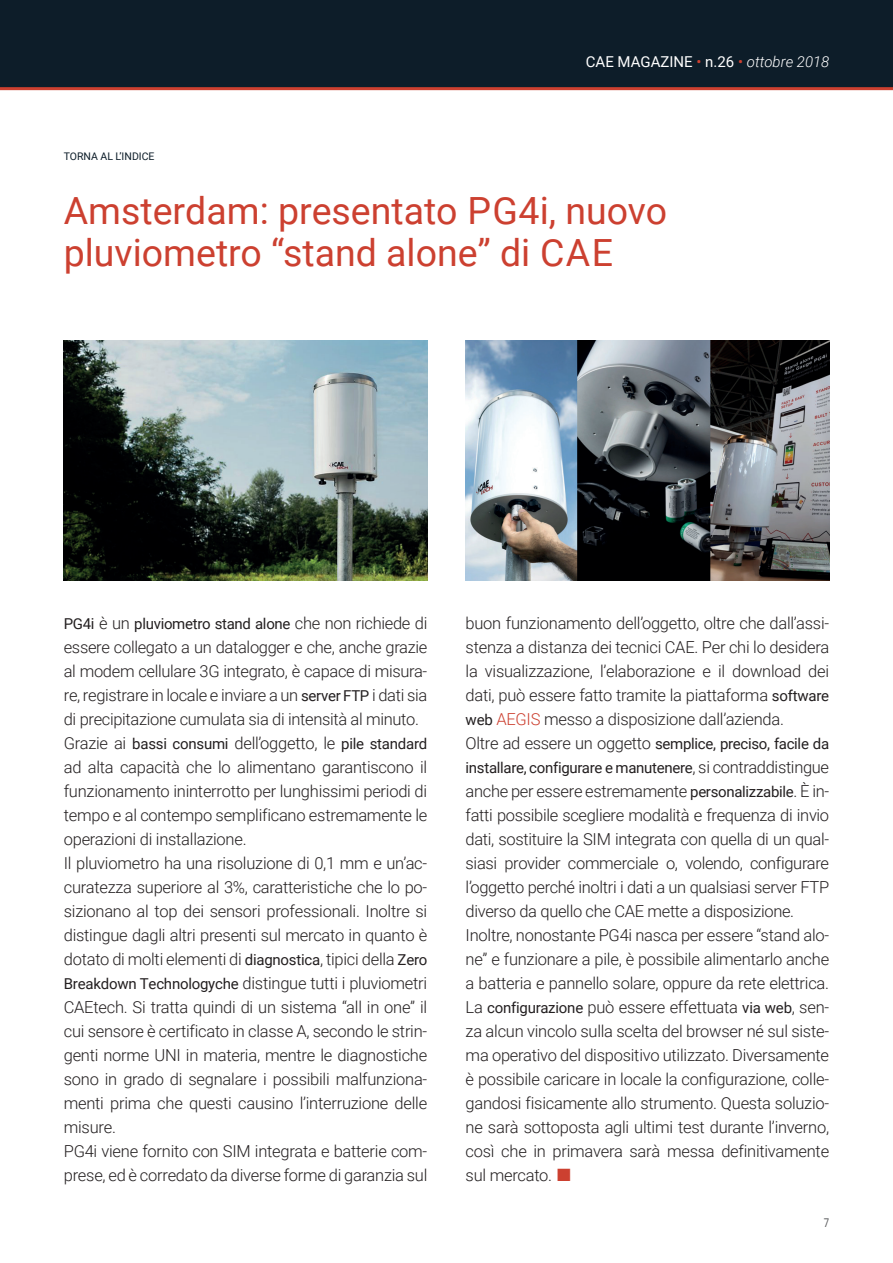
<style>
.page{position:relative;width:893px;height:1263px;background:#fff}
.page>*{position:absolute;margin:0;border:0;box-sizing:border-box;transform-origin:0 0}
.t1{font:37.5px/42px "Roboto";color:#cc4030}
.t2{font:300 16.5px/24px "Roboto";letter-spacing:-.015em;color:#231f20;text-align:justify}
.t3{font:15px/24px "Roboto";letter-spacing:-.02em;color:#231f20}
.t4{font:15px "Roboto";color:#fff}
.t5{font:12px "Roboto";color:#57585a;scale:.8 1}
.t6{font:10.5px "Roboto";color:#0d1d29}
.s1{color:#cc4030}
.s2{font-weight:300;font-style:italic}
.s3{font-weight:300;font-size:16.5px}
.s4{font-weight:400;font-size:15px}
.s5{font-family:"Times New Roman";font-weight:400;font-size:27px;color:#cc4030}
</style>
<div class="page">
<div style="left:0;top:0;width:893px;height:87px;background:#0d1d29"></div>
<hr style="left:0;top:87px;width:893px;height:3px;background:#cc4030">
<img style="left:64px;top:341px;width:363px;height:240px">
<img style="left:466px;top:341px;width:363px;height:240px">
<p class="t4" style="left:586px;top:52px;width:245px">CAE MAGAZINE <span class="s1">•</span> n.26 <span class="s1">•</span> <span class="s2">ottobre 2018</span></p>
<p class="t6" style="left:64px;top:149px;width:92px">TORNA AL L’INDICE</p>
<h1 class="t1" style="left:64px;top:188px;width:605px">Amsterdam: presentato PG4i, nuovo pluviometro “stand alone” di CAE</h1>
<p class="t3" style="left:64px;top:611px;width:365px">PG4i <span class="s3">è un</span> pluviometro stand alone <span class="s3">che non richiede di</span></p>
<p class="t2" style="left:64px;top:634px;width:365px">essere collegato a un datalogger e che, anche grazie al modem cellulare 3G integrato, è capace di misura&shy;re, registrare in locale e inviare a un <span class="s4">server FTP</span> i dati sia di precipitazione cumulata sia di intensità al minuto.</p>
<p class="t3" style="left:64px;top:731px;width:365px"><span class="s3">Grazie ai</span> bassi consumi <span class="s3">dell’oggetto, le</span> pile standard</p>
<p class="t2" style="left:64px;top:754px;width:365px;text-align:left">ad alta capacità che lo alimentano garantiscono il funzionamento ininterrotto per lunghissimi periodi di tempo e al contempo semplificano estremamente le operazioni di installazione.<br>Il pluviometro ha una risoluzione di 0,1 mm e un’ac&shy;curatezza superiore al 3%, caratteristiche che lo po&shy;sizionano al top dei sensori professionali. Inoltre si distingue dagli altri presenti sul mercato in quanto è dotato di molti elementi di <span class="s4">diagnostica</span>, tipici della <span class="s4">Zero Breakdown Technologyche</span> distingue tutti i pluviometri CAEtech. Si tratta quindi di un sistema “all in one” il cui sensore è certificato in classe A, secondo le strin&shy;genti norme UNI in materia, mentre le diagnostiche sono in grado di segnalare i possibili malfunziona&shy;menti prima che questi causino l’interruzione delle misure.<br>PG4i viene fornito con SIM integrata e batterie com&shy;prese, ed è corredato da diverse forme di garanzia sul</p>
<p class="t2" style="left:466px;top:610px;width:365px">buon funzionamento dell’oggetto, oltre che dall’assi&shy;stenza a distanza dei tecnici CAE. Per chi lo desidera la visualizzazione, l’elaborazione e il download dei dati, può essere fatto tramite la piattaforma <span class="s4">software web</span> <span class="s1">AEGIS</span> messo a disposizione dall’azienda.</p>
<p class="t3" style="left:466px;top:731px;width:365px"><span class="s3">Oltre ad essere un oggetto</span> semplice, preciso, facile da installare, configurare e manutenere<span class="s3">, si contraddistingue</span></p>
<p class="t2" style="left:466px;top:778px;width:365px;text-align:left">anche per essere estremamente <span class="s4">personalizzabile</span>. È in&shy;fatti possibile scegliere modalità e frequenza di invio dati, sostituire la SIM integrata con quella di un qual&shy;siasi provider commerciale o, volendo, configurare l’oggetto perché inoltri i dati a un qualsiasi server FTP diverso da quello che CAE mette a disposizione.<br>Inoltre, nonostante PG4i nasca per essere “stand alo&shy;ne” e funzionare a pile, è possibile alimentarlo anche a batteria e pannello solare, oppure da rete elettrica.<br>La <span class="s4">configurazione</span> può essere effettuata <span class="s4">via web</span>, sen&shy;za alcun vincolo sulla scelta del browser né sul siste&shy;ma operativo del dispositivo utilizzato. Diversamente è possibile caricare in locale la configurazione, colle&shy;gandosi fisicamente allo strumento. Questa soluzio&shy;ne sarà sottoposta agli ultimi test durante l’inverno, così che in primavera sarà messa definitivamente sul mercato. <span class="s5">■</span></p>
<p class="t5" style="left:824px;top:1214px;width:8px">7</p>
</div>
